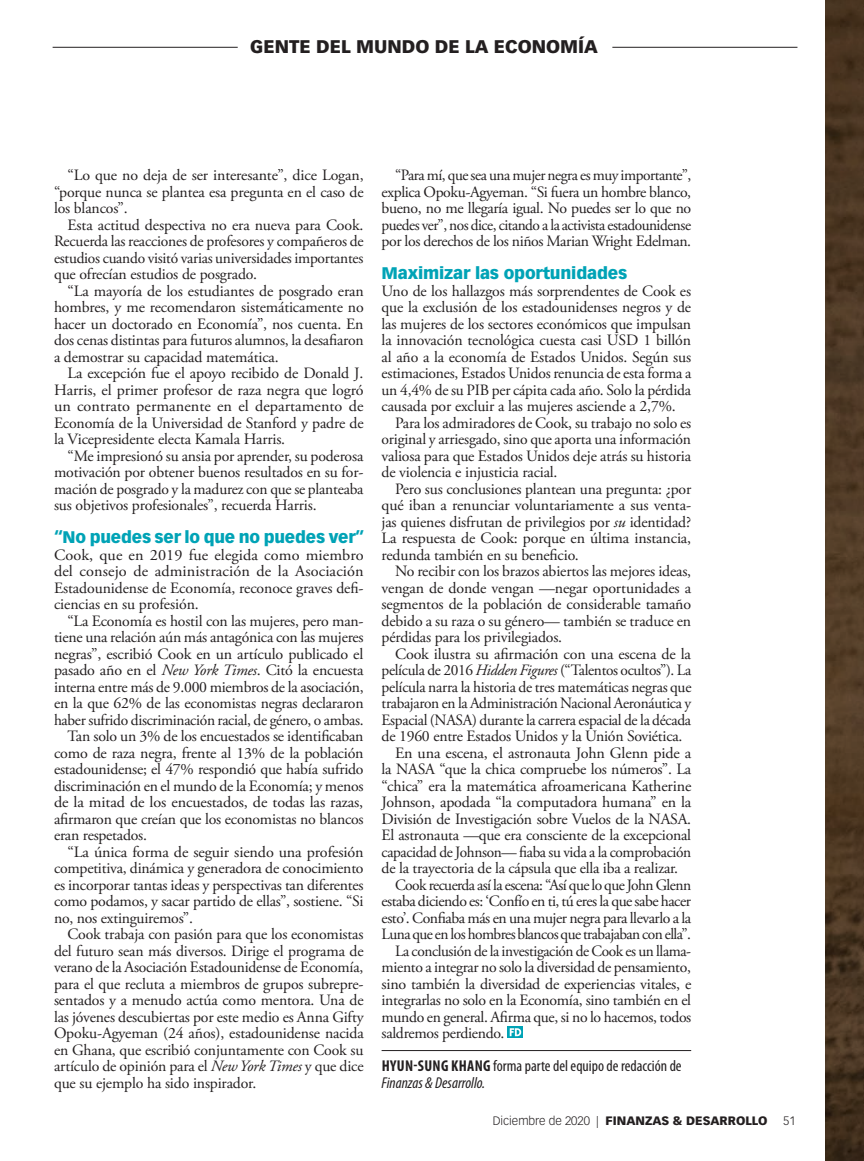
<style>
.page{position:relative;width:864px;height:1161px;background:#fff}
.page>*{position:absolute;margin:0;border:0;box-sizing:border-box;transform-origin:0 0}
.GLOBAL_-_Department{font:900 18px "Vectora LT Std";color:#231f20}
.GLOBAL_-_Subhead{font:900 16.5px "Vectora LT Std";letter-spacing:-.01em;color:#00a3b6}
.GLOBAL_-_Body_Copy{font:15.75px/16.5px "Adobe Garamond Pro";letter-spacing:-.01em;color:#231f20;text-align:justify}
.GLOBAL_-_Author_Bio{font:condensed 15.75px/16.5px "Myriad Pro";color:#231f20}
.GLOBAL_-_Folio__Righ{font:900 12px "Vectora LT Std";color:#231f20}
.GLOBAL_-_Folio__Righ-2{font:300 12px "Vectora LT Std";color:#231f20}
.s1{font-style:italic}
.s2{font-weight:700}
.s3{font-weight:300}
</style>
<div class="page">
<img style="left:825px;top:0;width:39px;height:1161px">
<hr style="left:382px;top:1050px;width:309px;height:1px;background:#231f20">
<svg style="left:508px;top:1027px;width:15px;height:11px"></svg>
<svg style="left:510px;top:1028px;width:11px;height:8px"></svg>
<hr style="left:612px;top:47px;width:185px;height:1px;background:#231f20">
<hr style="left:53px;top:47px;width:185px;height:1px;background:#231f20">
<p class="GLOBAL_-_Department" style="left:250px;top:36px;width:349px">GENTE DEL MUNDO DE LA ECONOMÍA</p>
<p class="GLOBAL_-_Body_Copy" style="left:54px;top:167px;width:311px;text-indent:14px">“Lo que no deja de ser interesante”, dice Logan, “porque nunca se plantea esa pregunta en el caso de los blancos”.</p>
<p class="GLOBAL_-_Body_Copy" style="left:54px;top:217px;width:311px;text-indent:14px">Esta actitud despectiva no era nueva para Cook.<br>Recuerda las reacciones de profesores y compañeros de estudios cuando visitó varias universidades importantes que ofrecían estudios de posgrado.</p>
<p class="GLOBAL_-_Body_Copy" style="left:54px;top:283px;width:311px;text-indent:14px">“La mayoría de los estudiantes de posgrado eran hombres, y me recomendaron sistemáticamente no hacer un doctorado en Economía”, nos cuenta. En dos cenas distintas para futuros alumnos, la desafiaron a demostrar su capacidad matemática.</p>
<p class="GLOBAL_-_Body_Copy" style="left:54px;top:365px;width:311px;text-indent:14px">La excepción fue el apoyo recibido de Donald J.<br>Harris, el primer profesor de raza negra que logró un contrato permanente en el departamento de Economía de la Universidad de Stanford y padre de la Vicepresidente electa Kamala Harris.</p>
<p class="GLOBAL_-_Body_Copy" style="left:54px;top:448px;width:311px;text-indent:14px">“Me impresionó su ansia por aprender, su poderosa motivación por obtener buenos resultados en su for‑ mación de posgrado y la madurez con que se planteaba sus objetivos profesionales”, recuerda Harris.</p>
<p class="GLOBAL_-_Subhead" style="left:54px;top:527px;width:312px">“No puedes ser lo que no puedes ver”</p>
<p class="GLOBAL_-_Body_Copy" style="left:54px;top:547px;width:311px">Cook, que en 2019 fue elegida como miembro del consejo de administración de la Asociación Estadounidense de Economía, reconoce graves defi‑ ciencias en su profesión.</p>
<p class="GLOBAL_-_Body_Copy" style="left:54px;top:613px;width:311px;text-indent:13px">“La Economía es hostil con las mujeres, pero man‑ tiene una relación aún más antagónica con las mujeres negras”, escribió Cook en un artículo publicado el pasado año en el <span class="s1">New York Times</span>. Citó la encuesta interna entre más de 9.000 miembros de la asociación, en la que 62% de las economistas negras declararon haber sufrido discriminación racial, de género, o ambas.</p>
<p class="GLOBAL_-_Body_Copy" style="left:54px;top:728px;width:311px;text-indent:14px">Tan solo un 3% de los encuestados se identificaban como de raza negra, frente al 13% de la población estadounidense; el 47% respondió que había sufrido discriminación en el mundo de la Economía; y menos de la mitad de los encuestados, de todas las razas, afirmaron que creían que los economistas no blancos eran respetados.</p>
<p class="GLOBAL_-_Body_Copy" style="left:54px;top:844px;width:311px;text-indent:14px">“La única forma de seguir siendo una profesión competitiva, dinámica y generadora de conocimiento es incorporar tantas ideas y perspectivas tan diferentes como podamos, y sacar partido de ellas”, sostiene. “Si no, nos extinguiremos”.</p>
<p class="GLOBAL_-_Body_Copy" style="left:54px;top:926px;width:311px;text-indent:13px">Cook trabaja con pasión para que los economistas del futuro sean más diversos. Dirige el programa de verano de la Asociación Estadounidense de Economía, para el que recluta a miembros de grupos subrepre‑ sentados y a menudo actúa como mentora. Una de las jóvenes descubiertas por este medio es Anna Gifty Opoku-Agyeman (24 años), estadounidense nacida en Ghana, que escribió conjuntamente con Cook su artículo de opinión para el <span class="s1">New York Times</span> y que dice que su ejemplo ha sido inspirador.</p>
<p class="GLOBAL_-_Body_Copy" style="left:382px;top:167px;width:311px;text-indent:14px">“Para mí, que sea una mujer negra es muy importante”, explica Opoku-Agyeman. “Si fuera un hombre blanco, bueno, no me llegaría igual. No puedes ser lo que no puedes ver”, nos dice, citando a la activista estadounidense por los derechos de los niños Marian Wright Edelman.</p>
<p class="GLOBAL_-_Subhead" style="left:382px;top:263px;width:247px">Maximizar las oportunidades</p>
<p class="GLOBAL_-_Body_Copy" style="left:382px;top:283px;width:311px">Uno de los hallazgos más sorprendentes de Cook es que la exclusión de los estadounidenses negros y de las mujeres de los sectores económicos que impulsan la innovación tecnológica cuesta casi USD 1 billón al año a la economía de Estados Unidos. Según sus estimaciones, Estados Unidos renuncia de esta forma a un 4,4% de su PIB per cápita cada año. Solo la pérdida causada por excluir a las mujeres asciende a 2,7%.</p>
<p class="GLOBAL_-_Body_Copy" style="left:382px;top:415px;width:311px;text-indent:14px">Para los admiradores de Cook, su trabajo no solo es original y arriesgado, sino que aporta una información valiosa para que Estados Unidos deje atrás su historia de violencia e injusticia racial.</p>
<p class="GLOBAL_-_Body_Copy" style="left:382px;top:481px;width:311px;text-indent:13px">Pero sus conclusiones plantean una pregunta: ¿por qué iban a renunciar voluntariamente a sus venta‑ jas quienes disfrutan de privilegios por <span class="s1">su</span> identidad?<br>La respuesta de Cook: porque en última instancia, redunda también en su beneficio.</p>
<p class="GLOBAL_-_Body_Copy" style="left:382px;top:563px;width:311px;text-indent:13px">No recibir con los brazos abiertos las mejores ideas, vengan de donde vengan —negar oportunidades a segmentos de la población de considerable tamaño debido a su raza o su género— también se traduce en pérdidas para los privilegiados.</p>
<p class="GLOBAL_-_Body_Copy" style="left:382px;top:646px;width:311px;text-indent:14px">Cook ilustra su afirmación con una escena de la película de 2016 <span class="s1">Hidden Figures</span> (“Talentos ocultos”). La película narra la historia de tres matemáticas negras que trabajaron en la Administración Nacional Aeronáutica y Espacial (NASA) durante la carrera espacial de la década de 1960 entre Estados Unidos y la Unión Soviética.</p>
<p class="GLOBAL_-_Body_Copy" style="left:382px;top:745px;width:311px;text-indent:14px">En una escena, el astronauta John Glenn pide a la NASA “que la chica compruebe los números”. La “chica” era la matemática afroamericana Katherine Johnson, apodada “la computadora humana” en la División de Investigación sobre Vuelos de la NASA.<br>El astronauta —que era consciente de la excepcional capacidad de Johnson— fiaba su vida a la comprobación de la trayectoria de la cápsula que ella iba a realizar.</p>
<p class="GLOBAL_-_Body_Copy" style="left:382px;top:877px;width:311px;text-indent:14px">Cook recuerda así la escena: “Así que lo que John Glenn estaba diciendo es: ‘Confío en ti, tú eres la que sabe hacer esto’. Confiaba más en una mujer negra para llevarlo a la Luna que en los hombres blancos que trabajaban con ella”.</p>
<p class="GLOBAL_-_Body_Copy" style="left:382px;top:943px;width:311px;text-indent:14px">La conclusión de la investigación de Cook es un llama‑ miento a integrar no solo la diversidad de pensamiento, sino también la diversidad de experiencias vitales, e integrarlas no solo en la Economía, sino también en el mundo en general. Afirma que, si no lo hacemos, todos saldremos perdiendo.</p>
<p class="GLOBAL_-_Author_Bio" style="left:382px;top:1058px;width:302px"><span class="s2">HYUN-SUNG KHANG</span> forma parte del equipo de redacción de<br><span class="s1">Finanzas &amp; Desarrollo.</span></p>
<p class="GLOBAL_-_Folio__Righ" style="left:493px;top:1113px;width:276px"><span class="s3">Diciembre de 2020 |</span> FINANZAS &amp; DESARROLLO</p>
<p class="GLOBAL_-_Folio__Righ-2" style="left:783px;top:1114px;width:14px">51</p>
</div>
